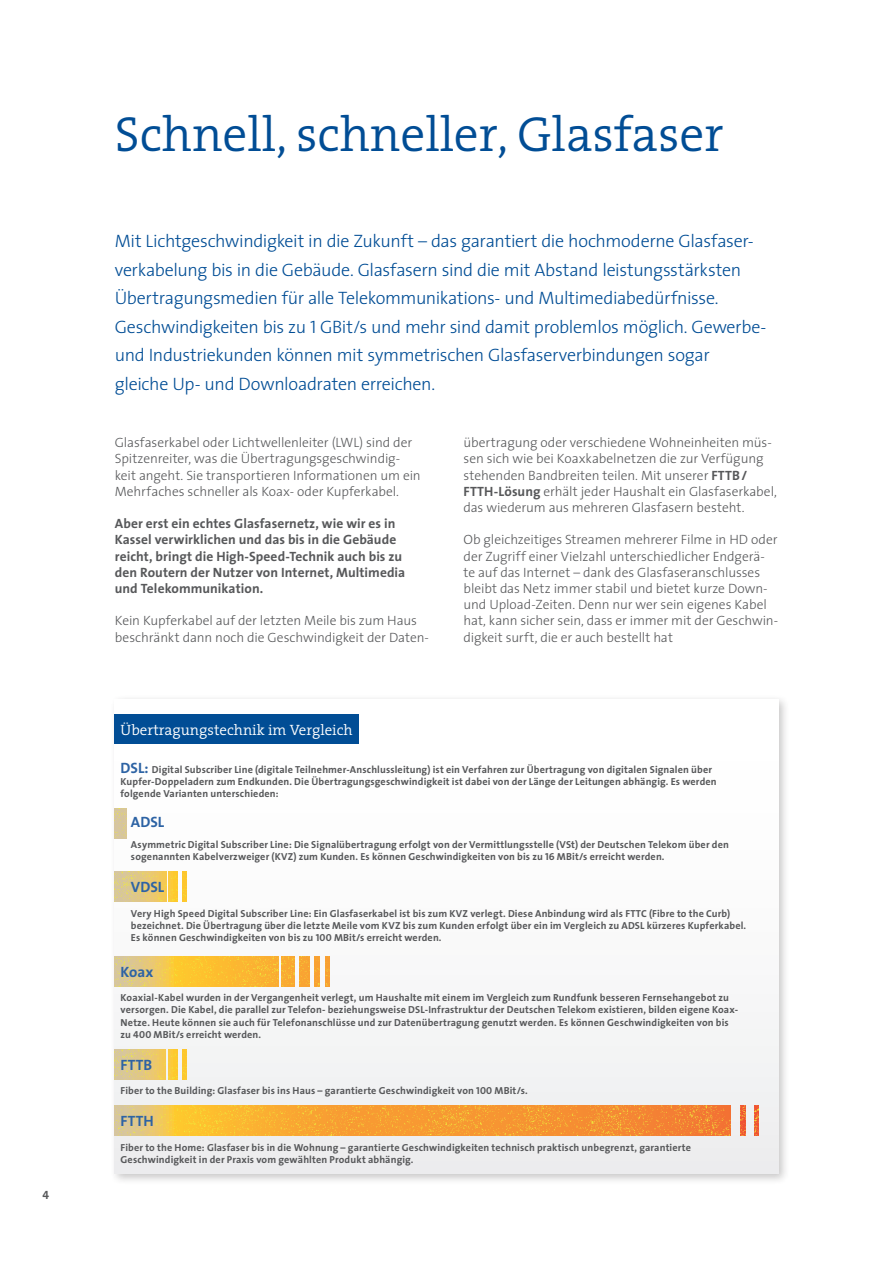
<style>
.page{position:relative;width:893px;height:1263px;background:#fff}
.page>*{position:absolute;margin:0;border:0;box-sizing:border-box;transform-origin:0 0}
.t1{font:300 49.5px "The Serif";color:#014d95}
.t2{font:300 18px/28.5px "The Sans";letter-spacing:-.02em;color:#014d95}
.t3{font:300 15px "The Serif";color:#fff}
.t4{font:700 15px "The Sans";color:#2d63a4}
.t5{font:300 13.5px/16.2px "The Sans";letter-spacing:-.005em;color:#57585a}
.t6{font:700 13.5px/16.2px "The Sans";letter-spacing:.005em;color:#57585a}
.t7{font:12px "The Sans Bold Caps";color:#57585a}
.t8{font:700 10.2px/12.3px "The Sans";letter-spacing:.015em;color:#57585a}
.s1{font-family:"The Sans Light Caps";font-weight:400}
.s2{font-weight:700}
.s3{font-size:15px;color:#2d63a4}
.s4{font-family:"The Sans Bold Caps";font-weight:400}
</style>
<div class="page">
<div style="left:109px;top:694px;width:680px;height:491px;background:#231f20;opacity:.25"></div>
<div style="left:115px;top:699px;width:663px;height:475px;background:linear-gradient(to right,#f8f8f6,#f9f8f9)"></div>
<img style="left:115px;top:809px;width:11px;height:29px">
<img style="left:115px;top:871px;width:51px;height:30px">
<img style="left:183px;top:871px;width:3px;height:30px">
<img style="left:169px;top:871px;width:8px;height:30px">
<img style="left:115px;top:956px;width:163px;height:30px">
<img style="left:326px;top:956px;width:3px;height:30px">
<img style="left:314px;top:956px;width:6px;height:30px">
<img style="left:282px;top:956px;width:12px;height:30px">
<img style="left:300px;top:956px;width:9px;height:30px">
<img style="left:115px;top:1049px;width:51px;height:30px">
<img style="left:183px;top:1049px;width:3px;height:30px">
<img style="left:169px;top:1049px;width:8px;height:30px">
<img style="left:115px;top:1105px;width:616px;height:30px">
<img style="left:754px;top:1106px;width:5px;height:29px">
<img style="left:741px;top:1106px;width:4px;height:29px">
<div style="left:115px;top:714px;width:244px;height:30px;background:#014d95"></div>
<p class="t7" style="left:43px;top:1185px;width:8px">4</p>
<h1 class="t1" style="left:115px;top:93px;width:610px">Schnell, schneller, Glasfaser</h1>
<p class="t2" style="left:115px;top:226px;width:653px">Mit Lichtgeschwindigkeit in die Zukunft – das garantiert die hochmoderne Glasfaser&shy;verkabelung bis in die Gebäude. Glasfasern sind die mit Abstand leistungsstärksten Übertragungsmedien für alle Telekommunikations- und Multimediabedürfnisse.<br>Geschwindigkeiten bis zu <span class="s1">1</span> GBit/s und mehr sind damit problemlos möglich. Gewerbe&shy;und Industriekunden können mit symmetrischen Glasfaserverbindungen sogar gleiche Up- und Downloadraten erreichen.</p>
<h3 class="t5" style="left:115px;top:434px;width:307px">Glasfaserkabel oder Lichtwellenleiter (LWL) sind der Spitzenreiter, was die Übertragungsgeschwindig&shy;keit angeht. Sie transportieren Informationen um ein Mehrfaches schneller als Koax- oder Kupferkabel.</h3>
<h3 class="t6" style="left:115px;top:515px;width:292px">Aber erst ein echtes Glasfasernetz, wie wir es in Kassel verwirklichen und das bis in die Gebäude reicht, bringt die High-Speed-Technik auch bis zu den Routern der Nutzer von Internet, Multimedia und Telekommunikation.</h3>
<h3 class="t5" style="left:115px;top:612px;width:316px">Kein Kupferkabel auf der letzten Meile bis zum Haus beschränkt dann noch die Geschwindigkeit der Daten-</h3>
<h3 class="t3" style="left:121px;top:717px;width:234px">Übertragungstechnik im Vergleich</h3>
<p class="t5" style="left:463px;top:434px;width:315px">übertragung oder verschiedene Wohneinheiten müs&shy;sen sich wie bei Koaxkabelnetzen die zur Verfügung stehenden Bandbreiten teilen. Mit unserer <span class="s2">FTTB/ FTTH-Lösung</span> erhält jeder Haushalt ein Glasfaserkabel, das wiederum aus mehreren Glasfasern besteht.</p>
<p class="t5" style="left:463px;top:531px;width:316px">Ob gleichzeitiges Streamen mehrerer Filme in HD oder der Zugriff einer Vielzahl unterschiedlicher Endgerä&shy;te auf das Internet – dank des Glasfaseranschlusses bleibt das Netz immer stabil und bietet kurze Down&shy;und Upload-Zeiten. Denn nur wer sein eigenes Kabel hat, kann sicher sein, dass er immer mit der Geschwin&shy;digkeit surft, die er auch bestellt hat</p>
<p class="t8" style="left:121px;top:763px;width:598px"><span class="s3">DSL:</span> Digital Subscriber Line (digitale Teilnehmer-Anschlussleitung) ist ein Verfahren zur Übertragung von digitalen Signalen über<br>Kupfer-Doppeladern zum Endkunden. Die Übertragungsgeschwindigkeit ist dabei von der Länge der Leitungen abhängig. Es werden folgende Varianten unterschieden:</p>
<h3 class="t4" style="left:131px;top:809px;width:35px">ADSL</h3>
<p class="t8" style="left:131px;top:838px;width:599px">Asymmetric Digital Subscriber Line: Die Signalübertragung erfolgt von der Vermittlungsstelle (VSt) der Deutschen Telekom über den sogenannten Kabelverzweiger (KVZ) zum Kunden. Es können Geschwindigkeiten von bis zu <span class="s4">16</span> MBit/s erreicht werden.</p>
<h3 class="t4" style="left:131px;top:874px;width:35px">VDSL</h3>
<p class="t8" style="left:131px;top:907px;width:617px">Very High Speed Digital Subscriber Line: Ein Glasfaserkabel ist bis zum KVZ verlegt. Diese Anbindung wird als FTTC (Fibre to the Curb) bezeichnet. Die Übertragung über die letzte Meile vom KVZ bis zum Kunden erfolgt über ein im Vergleich zu ADSL kürzeres Kupferkabel.<br>Es können Geschwindigkeiten von bis zu <span class="s4">100</span> MBit/s erreicht werden.</p>
<h3 class="t4" style="left:121px;top:959px;width:34px">Koax</h3>
<p class="t8" style="left:121px;top:991px;width:619px">Koaxial-Kabel wurden in der Vergangenheit verlegt, um Haushalte mit einem im Vergleich zum Rundfunk besseren Fernsehangebot zu versorgen. Die Kabel, die parallel zur Telefon- beziehungsweise DSL-Infrastruktur der Deutschen Telekom existieren, bilden eigene Koax-Netze. Heute können sie auch für Telefonanschlüsse und zur Datenübertragung genutzt werden. Es können Geschwindigkeiten von bis zu <span class="s4">400</span> MBit/s erreicht werden.</p>
<h3 class="t4" style="left:121px;top:1052px;width:33px">FTTB</h3>
<p class="t8" style="left:121px;top:1084px;width:409px">Fiber to the Building: Glasfaser bis ins Haus – garantierte Geschwindigkeit von <span class="s4">100</span> MBit/s.</p>
<h3 class="t4" style="left:121px;top:1108px;width:35px">FTTH</h3>
<p class="t8" style="left:121px;top:1141px;width:572px">Fiber to the Home: Glasfaser bis in die Wohnung – garantierte Geschwindigkeiten technisch praktisch unbegrenzt, garantierte<br>Geschwindigkeit in der Praxis vom gewählten Produkt abhängig.</p>
</div>
